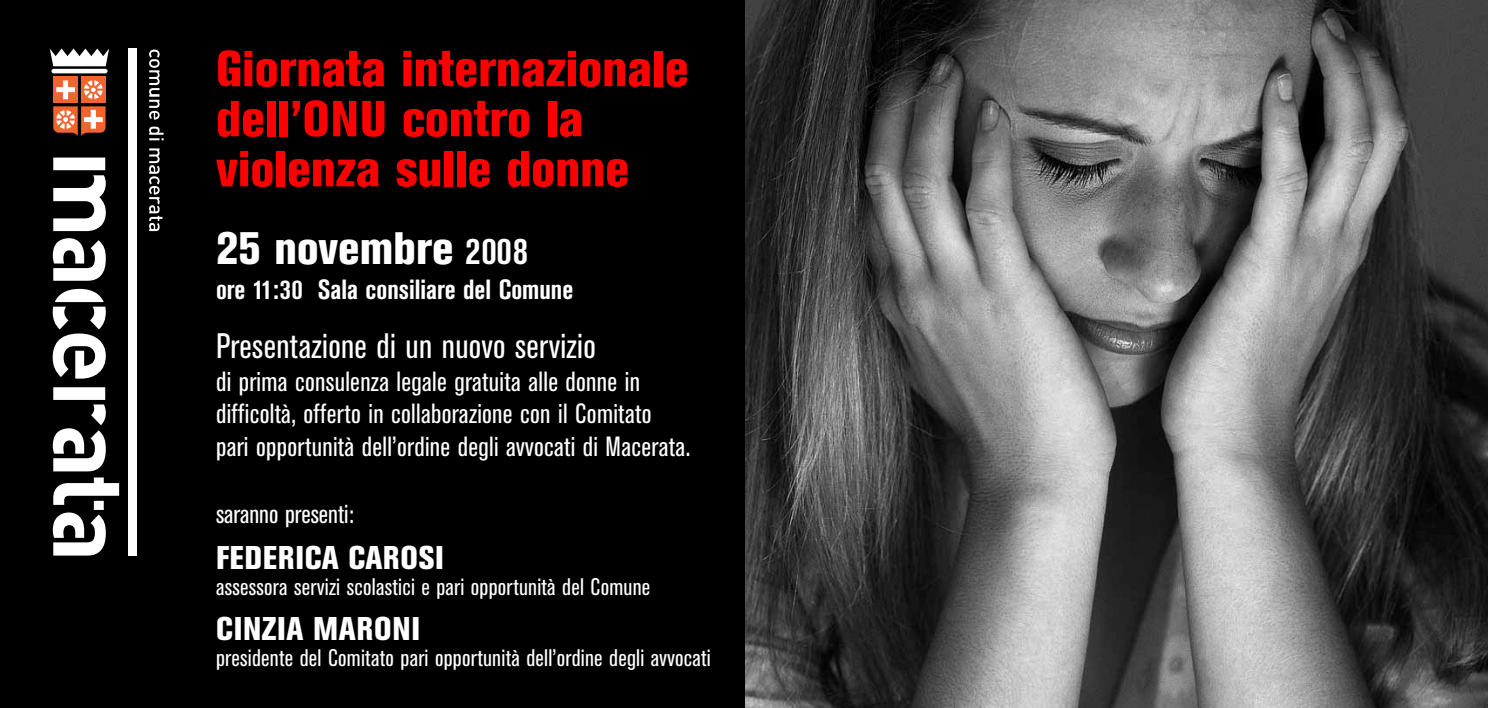
<style>
.page{position:relative;width:1488px;height:708px;background:#fff}
.page>*{position:absolute;margin:0;border:0;box-sizing:border-box;transform-origin:0 0}
.t1{font:800 condensed 50px/50px "Akzidenz Grotesk BE";color:#f00}
.t2{font:800 condensed 45px "Akzidenz Grotesk BE";color:#fff}
.t3{font:condensed 35px "Akzidenz Grotesk BE";letter-spacing:.01em;color:#fff}
.t4{font:800 condensed 32.5px "Akzidenz Grotesk BE";letter-spacing:.02em;color:#fff}
.t5{font:condensed 27.5px/32.5px "Akzidenz Grotesk BE";letter-spacing:.01em;color:#fff}
.t6{font:700 condensed 27.5px "Akzidenz Grotesk BE";color:#fff}
.t7{font:condensed 26.25px "Akzidenz Grotesk BE";color:#fff}
.t8{font:condensed 23.75px "Akzidenz Grotesk BE";letter-spacing:.01em;color:#fff}
.s1{font-weight:700;font-size:37.5px}
</style>
<div class="page">
<img style="left:744px;top:0;width:744px;height:708px">
<div style="left:0;top:0;width:744px;height:708px;background:#000"></div>
<svg style="left:149px;top:50px;width:11px;height:69px"></svg>
<svg style="left:149px;top:127px;width:15px;height:13px"></svg>
<svg style="left:149px;top:148px;width:13px;height:83px"></svg>
<div style="left:128px;top:49px;width:8px;height:506px;background:#fff"></div>
<svg style="left:53px;top:157px;width:53px;height:74px"></svg>
<svg style="left:53px;top:289px;width:53px;height:89px"></svg>
<svg style="left:53px;top:238px;width:53px;height:43px"></svg>
<svg style="left:53px;top:387px;width:53px;height:84px"></svg>
<svg style="left:53px;top:477px;width:66px;height:78px"></svg>
<div style="left:81px;top:76px;width:25px;height:27px;background:#f2642f"></div>
<svg style="left:84px;top:80px;width:19px;height:19px"></svg>
<div style="left:53px;top:76px;width:25px;height:27px;background:#f2642f"></div>
<svg style="left:56px;top:80px;width:19px;height:19px"></svg>
<svg style="left:53px;top:106px;width:53px;height:30px"></svg>
<svg style="left:50px;top:49px;width:59px;height:17px"></svg>
<hr style="left:51px;top:69px;width:56px;height:4px;background:#fff;border-radius:2px">
<h1 class="t1" style="left:216px;top:48px;width:474px">Giornata internazionale dell’ONU contro la violenza sulle donne</h1>
<h2 class="t2" style="left:216px;top:232px;width:313px">25 novembre <span class="s1">2008</span></h2>
<p class="t6" style="left:216px;top:279px;width:359px">ore 11:30 Sala consiliare del Comune</p>
<p class="t3" style="left:216px;top:333px;width:381px">Presentazione di un nuovo servizio</p>
<p class="t5" style="left:216px;top:367px;width:476px">di prima consulenza legale gratuita alle donne in difficoltà, offerto in collaborazione con il Comitato pari opportunità dell’ordine degli avvocati di Macerata.</p>
<p class="t7" style="left:216px;top:505px;width:139px">saranno presenti:</p>
<p class="t4" style="left:216px;top:545px;width:229px">FEDERICA CAROSI</p>
<p class="t8" style="left:216px;top:578px;width:436px">assessora servizi scolastici e pari opportunità del Comune</p>
<p class="t4" style="left:216px;top:616px;width:206px">CINZIA MARONI</p>
<p class="t8" style="left:216px;top:649px;width:496px">presidente del Comitato pari opportunità dell’ordine degli avvocati</p>
</div>
